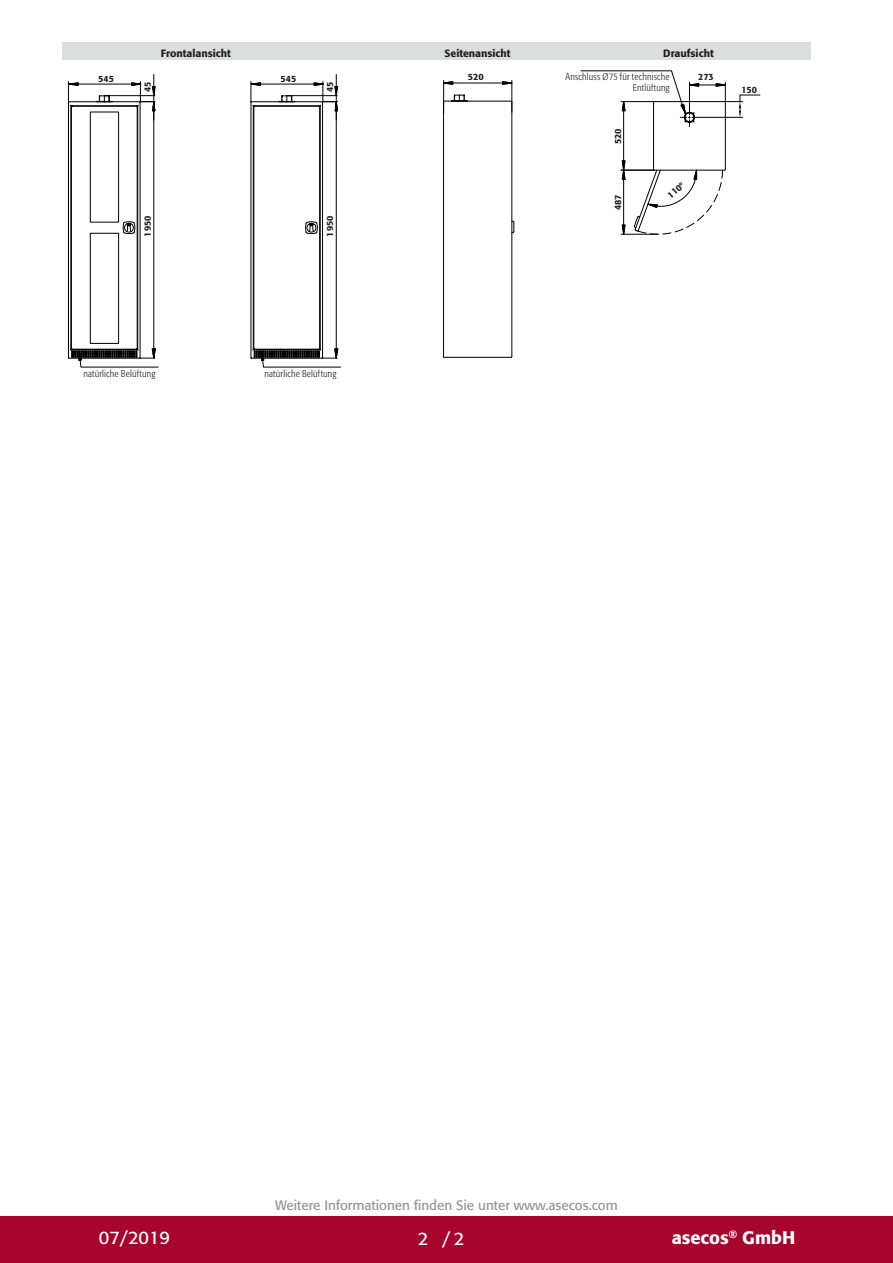
<style>
.page{position:relative;width:893px;height:1263px;background:#fff}
.page>*{position:absolute;margin:0;border:0;box-sizing:border-box;transform-origin:0 0}
.t1{font:500 18px "Formata Pro";color:#fff}
.t2{font:18px "Formata Pro";color:#fff}
.CB_AF_U4-Fachhaendle{font:13.5px "Formata Pro";color:#939598}
.t3{font:500 10.5px "Formata Pro";color:#231f20}
.t4{font:300 condensed 9.75px/10.5px "Formata Pro";letter-spacing:.02em;color:#231f20;text-align:right}
.t5{font:500 9px "Formata Pro";color:#231f20}
</style>
<div class="page">
<div style="left:0;top:1216px;width:893px;height:47px;background:#a7052d"></div>
<div style="left:63px;top:43px;width:748px;height:17px;background:#dcdddf"></div>
<hr style="left:443px;top:80px;width:1px;height:33px;background:#000001">
<hr style="left:512px;top:80px;width:1px;height:32px;background:#000001">
<svg style="left:443px;top:81px;width:70px;height:4px"></svg>
<svg style="left:443px;top:95px;width:72px;height:263px"></svg>
<svg style="left:67px;top:74px;width:92px;height:293px"></svg>
<div style="left:90px;top:112px;width:29px;height:110px;border:1px solid #000001"></div>
<div style="left:90px;top:233px;width:29px;height:111px;border:1px solid #000001"></div>
<svg style="left:250px;top:74px;width:91px;height:293px"></svg>
<svg style="left:580px;top:70px;width:180px;height:165px"></svg>
<p class="t5" style="left:98px;top:73px;width:17px">545</p>
<p class="t5" style="left:142px;top:92px;width:12px;rotate:-90deg">45</p>
<p class="t3" style="left:161px;top:46px;width:71px">Frontalansicht</p>
<p class="t3" style="left:445px;top:46px;width:68px">Seitenansicht</p>
<p class="t3" style="left:663px;top:46px;width:52px">Draufsicht</p>
<p class="t5" style="left:281px;top:73px;width:17px">545</p>
<p class="t5" style="left:324px;top:92px;width:12px;rotate:-90deg">45</p>
<p class="t5" style="left:468px;top:71px;width:17px">520</p>
<p class="t4" style="left:565px;top:71px;width:106px">Anschluss Ø75 für technische<br>Entlüftung</p>
<p class="t5" style="left:698px;top:71px;width:17px">273</p>
<p class="t5" style="left:612px;top:144px;width:17px;rotate:-90deg">520</p>
<p class="t5" style="left:142px;top:236px;width:22px;rotate:-90deg">1950</p>
<p class="t5" style="left:324px;top:236px;width:22px;rotate:-90deg">1950</p>
<p class="t5" style="left:612px;top:210px;width:17px;rotate:-90deg">487</p>
<p class="t5" style="left:665px;top:192px;width:20px;rotate:-40deg">110°</p>
<p class="t5" style="left:741px;top:84px;width:17px">150</p>
<p class="t4" style="left:83px;top:368px;width:73px">natürliche Belüftung</p>
<p class="t4" style="left:265px;top:368px;width:73px">natürliche Belüftung</p>
<p class="CB_AF_U4-Fachhaendle" style="left:275px;top:1196px;width:344px">Weitere Informationen finden Sie unter www.asecos.com</p>
<p class="t2" style="left:99px;top:1225px;width:73px">07/2019</p>
<p class="t2" style="left:418px;top:1227px;width:12px">2</p>
<p class="t2" style="left:442px;top:1227px;width:23px">/2</p>
<h1 class="t1" style="left:672px;top:1225px;width:125px">asecos<sup>®</sup> GmbH</h1>
</div>
